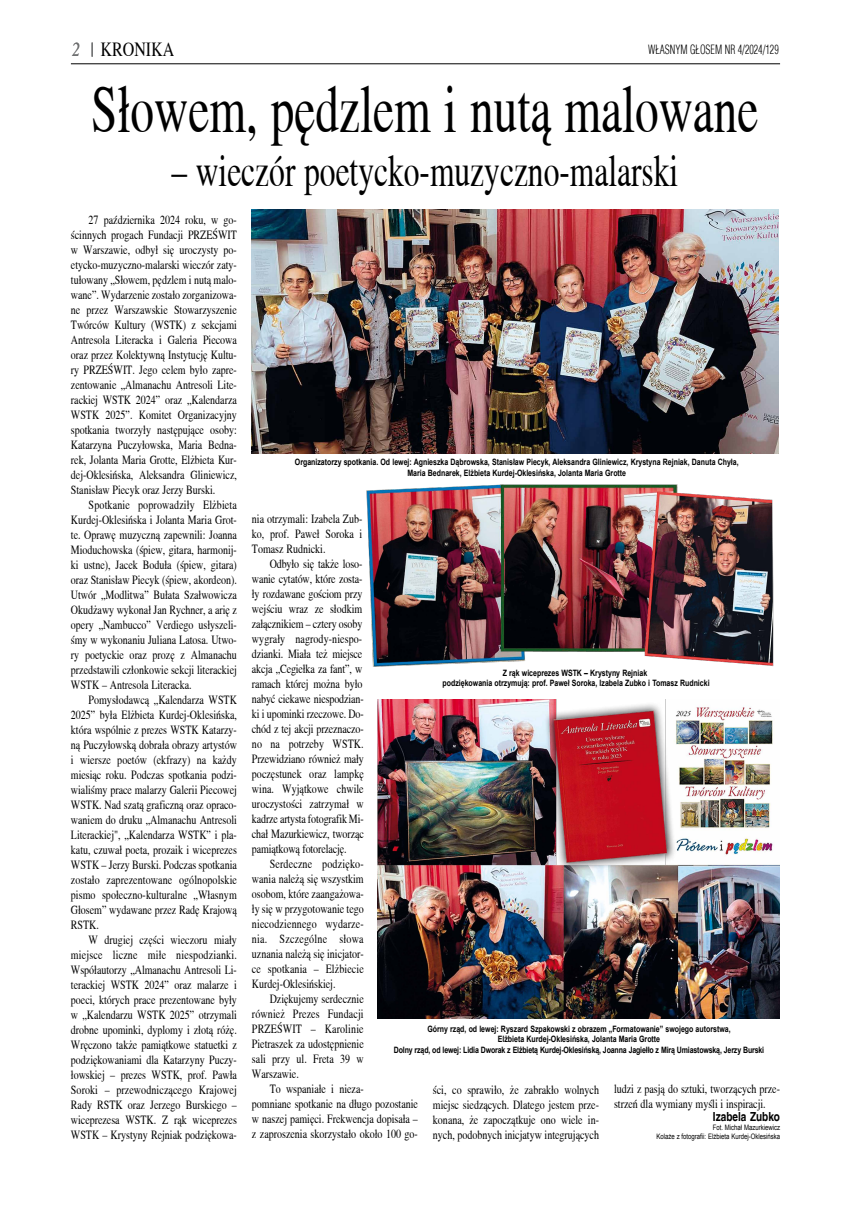
<style>
.page{position:relative;width:851px;height:1205px;background:#fff}
.page>*{position:absolute;margin:0;border:0;box-sizing:border-box;transform-origin:0 0}
.t1{font:67.5px "Toronto";color:#000;scale:.7 1}
.t2{font:45px "Toronto";color:#000;scale:.7 1}
.t3{font:20px "Toronto";color:#000;scale:.8 1}
.t4{font:12.5px/15px "Toronto";color:#000;text-align:justify;scale:.8 1}
.t5{font:300 12.5px "Switzerland Cond";color:#000;scale:.8 1}
.t6{font:700 12.5px "Switzerland";color:#000;scale:.8 1}
.t7{font:700 8.75px/10.5px "Arial";color:#000;text-align:center;scale:.8 1}
.t8{font:7.5px/9px "Arial";color:#000;text-align:right;scale:.8 1}
.s1{font-style:italic;color:#707172}
</style>
<div class="page">
<hr style="left:71px;top:64px;width:709px;height:1px;background:#000">
<svg style="left:92px;top:43px;width:1px;height:14px"></svg>
<img style="left:252px;top:210px;width:526px;height:244px">
<img style="left:366px;top:484px;width:408px;height:183px">
<img style="left:378px;top:699px;width:401px;height:319px">
<h3 class="t3" style="left:72px;top:38px;width:129px"><span class="s1">2</span> KRONIKA</h3>
<p class="t5" style="left:648px;top:42px;width:165px">W£ASNYM G£OSEM NR 4/2024/129</p>
<h1 class="t1" style="left:91px;top:71px;width:954px">Słowem, pędzlem i nutą malowane</h1>
<h2 class="t2" style="left:171px;top:145px;width:725px">– wieczór poetycko-muzyczno-malarski</h2>
<p class="t4" style="left:71px;top:212px;width:209px;text-indent:18px">27 października 2024 roku, w go&shy;ścinnych progach Fundacji PRZEŚWIT w Warszawie, odbył się uroczysty po&shy;etycko-muzyczno-malarski wieczór zaty&shy;tułowany „Słowem, pędzlem i nutą malo&shy;wane”. Wydarzenie zostało zorganizowa&shy;ne przez Warszawskie Stowarzyszenie Twórców Kultury (WSTK) z sekcjami Antresola Literacka i Galeria Piecowa oraz przez Kolektywną Instytucję Kultu&shy;ry PRZEŚWIT. Jego celem było zapre&shy;zentowanie „Almanachu Antresoli Lite&shy;rackiej WSTK 2024” oraz „Kalendarza WSTK 2025”. Komitet Organizacyjny spotkania tworzyły następujące osoby:<br>Katarzyna Puczyłowska, Maria Bedna&shy;rek, Jolanta Maria Grotte, Elżbieta Kur&shy;dej-Oklesińska, Aleksandra Gliniewicz, Stanisław Piecyk oraz Jerzy Burski.</p>
<p class="t4" style="left:71px;top:497px;width:209px;text-indent:18px">Spotkanie poprowadziły Elżbieta Kurdej-Oklesińska i Jolanta Maria Grot&shy;te. Oprawę muzyczną zapewnili: Joanna Mioduchowska (śpiew, gitara, harmonij&shy;ki ustne), Jacek Boduła (śpiew, gitara) oraz Stanisław Piecyk (śpiew, akordeon).<br>Utwór „Modlitwa” Bułata Szałwowicza Okudżawy wykonał Jan Rychner, a arię z opery „Nambucco” Verdiego usłyszeli&shy;śmy w wykonaniu Juliana Latosa. Utwo&shy;ry poetyckie oraz prozę z Almanachu przedstawili członkowie sekcji literackiej WSTK – Antresola Literacka.</p>
<p class="t4" style="left:71px;top:692px;width:209px;text-indent:18px">Pomysłodawcą „Kalendarza WSTK 2025” była Elżbieta Kurdej-Oklesińska, która wspólnie z prezes WSTK Katarzy&shy;ną Puczyłowską dobrała obrazy artystów i wiersze poetów (ekfrazy) na każdy miesiąc roku. Podczas spotkania podzi&shy;wialiśmy prace malarzy Galerii Piecowej WSTK. Nad szatą graficzną oraz opraco&shy;waniem do druku „Almanachu Antresoli Literackiej", „Kalendarza WSTK” i pla&shy;katu, czuwał poeta, prozaik i wiceprezes WSTK – Jerzy Burski. Podczas spotkania zostało zaprezentowane ogólnopolskie pismo społeczno-kulturalne „Własnym Głosem” wydawane przez Radę Krajową RSTK.</p>
<p class="t4" style="left:71px;top:932px;width:209px;text-indent:18px">W drugiej części wieczoru miały miejsce liczne miłe niespodzianki.<br>Współautorzy „Almanachu Antresoli Li&shy;terackiej WSTK 2024” oraz malarze i poeci, których prace prezentowane były w „Kalendarzu WSTK 2025” otrzymali drobne upominki, dyplomy i złotą różę.<br>Wręczono także pamiątkowe statuetki z podziękowaniami dla Katarzyny Puczy&shy;łowskiej – prezes WSTK, prof. Pawła Soroki – przewodniczącego Krajowej Rady RSTK oraz Jerzego Burskiego – wiceprezesa WSTK. Z rąk wiceprezes WSTK – Krystyny Rejniak podziękowa-</p>
<p class="t7" style="left:295px;top:457px;width:556px">Organizatorzy spotkania. Od lewej: Agnieszka Dąbrowska, Stanisław Piecyk, Aleksandra Gliniewicz, Krystyna Rejniak, Danuta Chyła,<br>Maria Bednarek, Elżbieta Kurdej-Oklesińska, Jolanta Maria Grotte</p>
<p class="t4" style="left:252px;top:511px;width:139px">nia otrzymali: Izabela Zub&shy;ko, prof. Paweł Soroka i Tomasz Rudnicki.</p>
<p class="t4" style="left:252px;top:556px;width:141px;text-align:left;text-indent:18px">Odbyło się także loso&shy;wanie cytatów, które zosta&shy;ły rozdawane gościom przy wejściu wraz ze słodkim załącznikiem – cztery osoby wygrały nagrody-niespo&shy;dzianki. Miała też miejsce akcja „Cegiełka za fant”, w ramach której można było nabyć ciekawe niespodzian&shy;ki i upominki rzeczowe. Do&shy;chód z tej akcji przeznaczo&shy;no na potrzeby WSTK.<br>Przewidziano również mały poczęstunek oraz lampkę wina. Wyjątkowe chwile uroczystości zatrzymał w kadrze artysta fotografik Mi&shy;chał Mazurkiewicz, tworząc pamiątkową fotorelację.</p>
<p class="t4" style="left:252px;top:856px;width:141px;text-indent:18px">Serdeczne podzięko&shy;wania należą się wszystkim osobom, które zaangażowa&shy;ły się w przygotowanie tego niecodziennego wydarze&shy;nia. Szczególne słowa uznania należą się inicjator&shy;ce spotkania – Elżbiecie Kurdej-Oklesińskiej.</p>
<p class="t4" style="left:252px;top:991px;width:141px;text-indent:18px">Dziękujemy serdecznie również Prezes Fundacji PRZEŚWIT – Karolinie Pietraszek za udostępnienie sali przy ul. Freta 39 w Warszawie.</p>
<p class="t4" style="left:252px;top:1081px;width:209px;text-align:left;text-indent:18px">To wspaniałe i nieza-<br>pomniane spotkanie na długo pozostanie w naszej pamięci. Frekwencja dopisała – z zaproszenia skorzystało około 100 go-</p>
<p class="t4" style="left:433px;top:1082px;width:209px">ści, co sprawiło, że zabrakło wolnych miejsc siedzących. Dlatego jestem prze&shy;konana, że zapoczątkuje ono wiele in&shy;nych, podobnych inicjatyw integrujących</p>
<p class="t4" style="left:614px;top:1081px;width:209px">ludzi z pasją do sztuki, tworzących prze&shy;strzeń dla wymiany myśli i inspiracji.</p>
<p class="t7" style="left:442px;top:667px;width:335px">Z rąk wiceprezes WSTK – Krystyny Rejniak<br>podziękowania otrzymują: prof. Paweł Soroka, Izabela Zubko i Tomasz Rudnicki</p>
<p class="t7" style="left:394px;top:1023px;width:464px">Górny rząd, od lewej: Ryszard Szpakowski z obrazem „Formatowanie” swojego autorstwa,<br>Elżbieta Kurdej-Oklesińska, Jolanta Maria Grotte<br>Dolny rząd, od lewej: Lidia Dworak z Elżbietą Kurdej-Oklesińską, Joanna Jagiełło z Mirą Umiastowską, Jerzy Burski</p>
<p class="t6" style="left:712px;top:1109px;width:85px">Izabela Zubko</p>
<p class="t8" style="left:656px;top:1122px;width:156px">Fot. Michał Mazurkiewicz<br>Kolaże z fotografii: Elżbieta Kurdej-Oklesińska</p>
</div>
